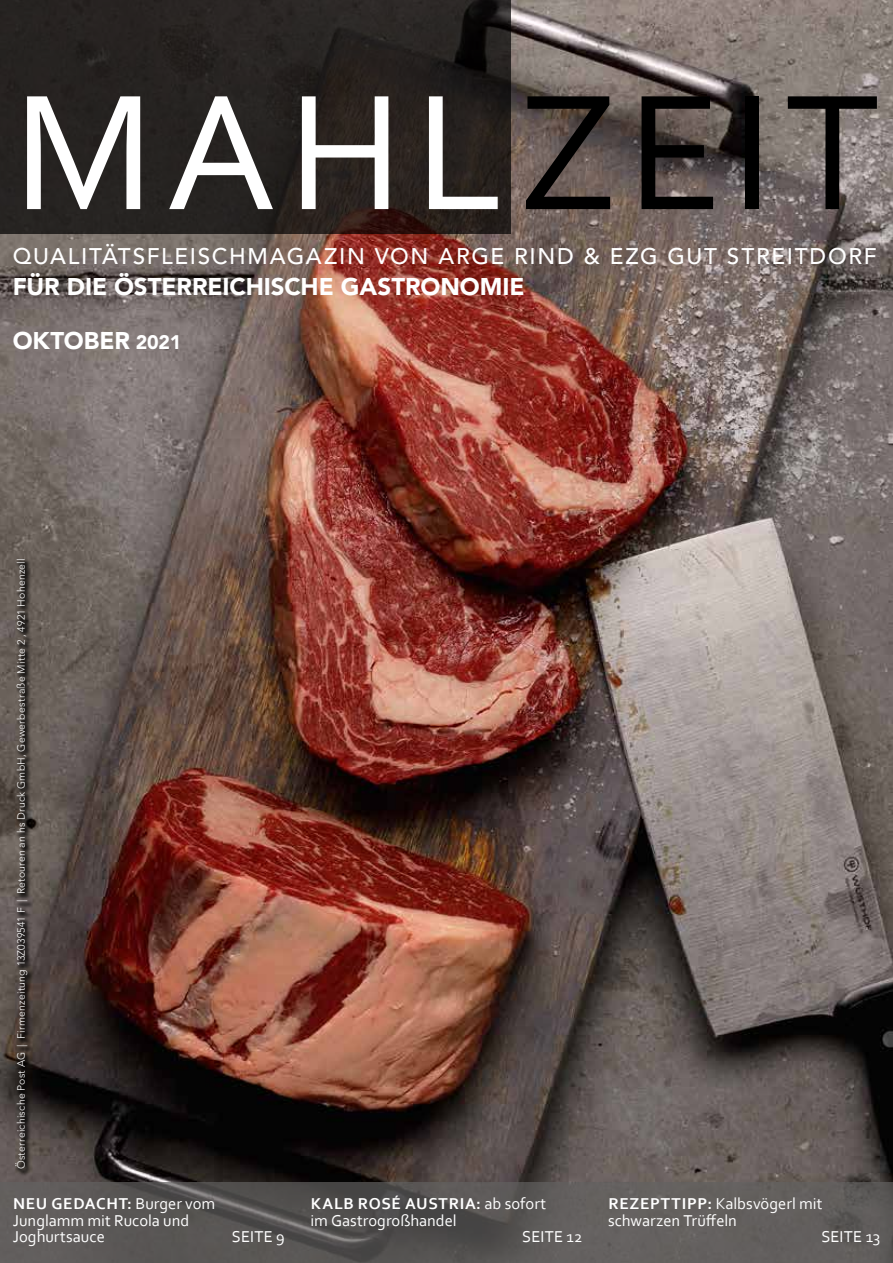
<style>
.page{position:relative;width:893px;height:1263px;background:#fff}
.page>*{position:absolute;margin:0;border:0;box-sizing:border-box;transform-origin:0 0}
.t1{font:172.5px "Corbel";letter-spacing:.07em;color:#fff}
.t2{font:900 24px "Avenir LT Std";letter-spacing:-.005em;color:#fff}
.t3{font:500 22.5px "Avenir LT Std";letter-spacing:.075em;color:#fff}
.t4{font:16.5px/16.5px "Corbel";color:#fff}
.t5{font:700 16.5px "Corbel";letter-spacing:.04em;color:#fff}
.t6{font:300 10.5px "Avenir LT Std";letter-spacing:.02em;color:#fff}
.s1{color:#000}
.s2{font-size:19.5px}
.s3{font-weight:700}
.s4{font-weight:400}
</style>
<div class="page">
<img style="left:0;top:0;width:893px;height:1182px">
<div style="left:0;top:0;width:510px;height:234px;background:#262220"></div>
<svg style="left:0;top:1182px;width:893px;height:81px;background:#5a5856"></svg>
<div style="left:14px;top:558px;width:21px;height:618px;background:#000;opacity:.75"></div>
<h1 class="t1" style="left:13px;top:45px;width:869px">MAHL<span class="s1">ZEIT</span></h1>
<h3 class="t3" style="left:13px;top:243px;width:866px">QUALITÄTSFLEISCHMAGAZIN VON ARGE RIND &amp; EZG GUT STREITDORF</h3>
<h2 class="t2" style="left:13px;top:272px;width:513px">FÜR DIE ÖSTERREICHISCHE GASTRONOMIE</h2>
<h2 class="t2" style="left:13px;top:326px;width:170px">OKTOBER <span class="s2">2021</span></h2>
<p class="t6" style="left:15px;top:1169px;width:613px;rotate:-90deg">Österreichische Post AG | Firmenzeitung 13Z039541 F | Retouren an hs Druck GmbH, Gewerbestraße Mitte 2 , 4921 Hohenzell</p>
<p class="t4" style="left:13px;top:1195px;width:204px"><span class="s3">NEU GEDACHT:</span> Burger vom<br>Junglamm mit Rucola und<br>Joghurtsauce</p>
<p class="t4" style="left:232px;top:1228px;width:54px">SEITE 9</p>
<p class="t5" style="left:311px;top:1194px;width:237px">KALB ROSÉ AUSTRIA: <span class="s4">ab sofort</span></p>
<p class="t4" style="left:310px;top:1212px;width:148px">im Gastrogroßhandel</p>
<p class="t4" style="left:522px;top:1228px;width:62px">SEITE 12</p>
<p class="t4" style="left:608px;top:1195px;width:215px"><span class="s3">REZEPTTIPP:</span> Kalbsvögerl mit</p>
<p class="t4" style="left:608px;top:1212px;width:130px">schwarzen Trüffeln</p>
<p class="t4" style="left:821px;top:1228px;width:60px">SEITE 13</p>
</div>
